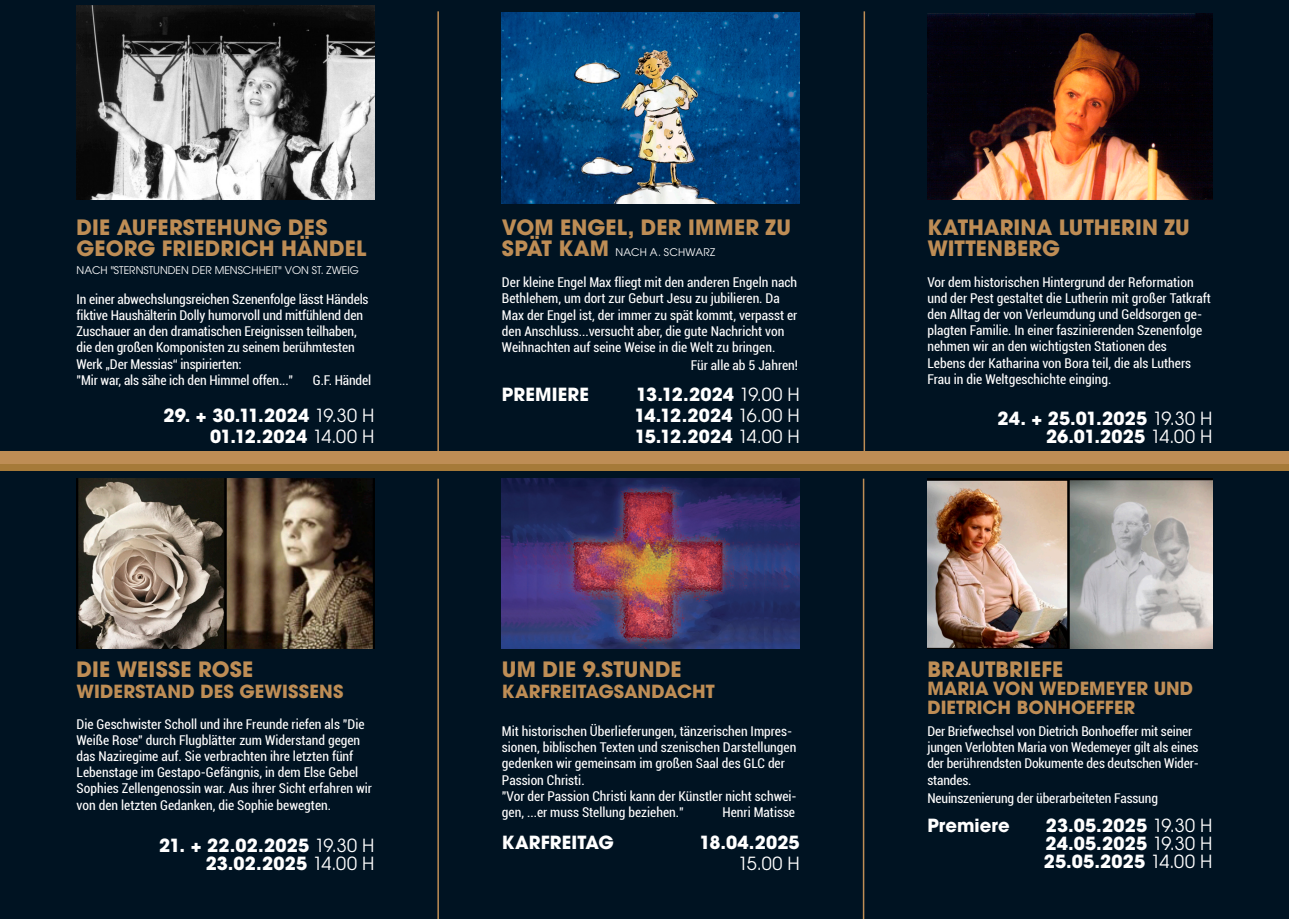
<style>
.page{position:relative;width:1289px;height:919px;background:#fff}
.page>*{position:absolute;margin:0;border:0;box-sizing:border-box;transform-origin:0 0}
.t1{font:700 21px/21px "ITC Avant Garde Pro";letter-spacing:.005em;color:#be8d55}
.t2{font:700 18px/18px "ITC Avant Garde Pro";letter-spacing:.005em;color:#fff;text-align:right}
.t3{font:700 18px/18px "ITC Avant Garde Pro";color:#be8d55}
.t4{font:18px "ITC Avant Garde Pro";color:#fff}
.t5{font:condensed 13.5px/16.2px "Roboto";color:#fff}
.t6{font:10.5px "ITC Avant Garde Pro";color:#fff}
.t7{font:10.5px "ITC Avant Garde Pro";letter-spacing:.02em;color:#fff}
.s1{font-weight:400}
.s2{font-weight:700;font-size:21px;color:#be8d55}
</style>
<div class="page">
<div style="left:0;top:0;width:1288px;height:918px;background:#001322"></div>
<img style="left:77px;top:478px;width:297px;height:170px">
<img style="left:502px;top:478px;width:297px;height:170px">
<img style="left:927px;top:478px;width:285px;height:170px">
<img style="left:77px;top:5px;width:297px;height:195px">
<img style="left:502px;top:13px;width:297px;height:190px">
<img style="left:927px;top:14px;width:285px;height:186px">
<hr style="left:437px;top:11px;width:2px;height:455px;background:#be8d55">
<hr style="left:863px;top:11px;width:2px;height:455px;background:#be8d55">
<hr style="left:437px;top:478px;width:2px;height:440px;background:#be8d55">
<hr style="left:862px;top:478px;width:2px;height:440px;background:#be8d55">
<div style="left:0;top:451px;width:1288px;height:13px;background:#be8d55"></div>
<div style="left:0;top:464px;width:1288px;height:6px;background:#a67a39"></div>
<h1 class="t1" style="left:77px;top:217px;width:291px">DIE AUFERSTEHUNG DES<br>GEORG FRIEDRICH HÄNDEL</h1>
<p class="t6" style="left:77px;top:264px;width:284px">NACH "STERNSTUNDEN DER MENSCHHEIT" VON ST. ZWEIG</p>
<p class="t5" style="left:77px;top:290px;width:293px">In einer abwechslungsreichen Szenenfolge lässt Händels fiktive Haushälterin Dolly humorvoll und mitfühlend den Zuschauer an den dramatischen Ereignissen teilhaben, die den großen Komponisten zu seinem berühmtesten Werk „Der Messias“ inspirierten:<br>"Mir war, als sähe ich den Himmel offen..."</p>
<p class="t5" style="left:313px;top:371px;width:60px">G.F. Händel</p>
<h2 class="t2" style="left:164px;top:404px;width:212px;line-height:21px">29. + 30.11.2024 <span class="s1">19.30 H<br></span>01.12.2024 <span class="s1">14.00 H</span></h2>
<h1 class="t1" style="left:77px;top:659px;width:178px">DIE WEISSE ROSE</h1>
<h2 class="t3" style="left:77px;top:682px;width:267px">WIDERSTAND DES GEWISSENS</h2>
<h1 class="t1" style="left:502px;top:217px;width:288px">VOM ENGEL, DER IMMER ZU</h1>
<p class="t7" style="left:502px;top:246px;width:214px"><span class="s2">SPÄT KAM</span> NACH A. SCHWARZ</p>
<p class="t5" style="left:502px;top:274px;width:297px">Der kleine Engel Max fliegt mit den anderen Engeln nach Bethlehem, um dort zur Geburt Jesu zu jubilieren. Da Max der Engel ist, der immer zu spät kommt, verpasst er den Anschluss...versucht aber, die gute Nachricht von Weihnachten auf seine Weise in die Welt zu bringen.</p>
<p class="t5" style="left:690px;top:356px;width:109px">Für alle ab 5 Jahren!</p>
<h2 class="t2" style="left:502px;top:384px;width:88px">PREMIERE</h2>
<h2 class="t2" style="left:634px;top:383px;width:164px;line-height:21px;text-align:justify">13.12.2024 <span class="s1">19.00 H </span>14.12.2024 <span class="s1">16.00 H </span>15.12.2024 <span class="s1">14.00 H</span></h2>
<h1 class="t1" style="left:502px;top:659px;width:181px">UM DIE 9.STUNDE</h1>
<h2 class="t3" style="left:502px;top:682px;width:214px">KARFREITAGSANDACHT</h2>
<p class="t5" style="left:77px;top:715px;width:297px">Die Geschwister Scholl und ihre Freunde riefen als "Die Weiße Rose" durch Flugblätter zum Widerstand gegen das Naziregime auf. Sie verbrachten ihre letzten fünf Lebenstage im Gestapo-Gefängnis, in dem Else Gebel Sophies Zellengenossin war. Aus ihrer Sicht erfahren wir von den letzten Gedanken, die Sophie bewegten.</p>
<p class="t5" style="left:502px;top:722px;width:296px">Mit historischen Überlieferungen, tänzerischen Impres&shy;sionen, biblischen Texten und szenischen Darstellungen gedenken wir gemeinsam im großen Saal des GLC der Passion Christi.<br>"Vor der Passion Christi kann der Künstler nicht schwei&shy;gen, ...er muss Stellung beziehen."</p>
<p class="t5" style="left:722px;top:803px;width:74px">Henri Matisse</p>
<h2 class="t2" style="left:159px;top:835px;width:214px">21. + 22.02.2025 <span class="s1">19.30 H<br></span>23.02.2025 <span class="s1">14.00 H</span></h2>
<h2 class="t2" style="left:502px;top:833px;width:112px">KARFREITAG</h2>
<h2 class="t2" style="left:699px;top:833px;width:102px">18.04.2025</h2>
<h2 class="t4" style="left:738px;top:852px;width:60px">15.00 H</h2>
<h1 class="t1" style="left:927px;top:217px;width:261px">KATHARINA LUTHERIN ZU<br>WITTENBERG</h1>
<p class="t5" style="left:927px;top:273px;width:285px">Vor dem historischen Hintergrund der Reformation und der Pest gestaltet die Lutherin mit großer Tatkraft den Alltag der von Verleumdung und Geldsorgen ge&shy;plagten Familie. In einer faszinierenden Szenenfolge nehmen wir an den wichtigsten Stationen des<br>Lebens der Katharina von Bora teil, die als Luthers Frau in die Weltgeschichte einging.</p>
<h2 class="t2" style="left:997px;top:408px;width:213px">24. + 25.01.2025 <span class="s1">19.30 H<br></span>26.01.2025 <span class="s1">14.00 H</span></h2>
<h1 class="t1" style="left:927px;top:659px;width:137px">BRAUTBRIEFE</h1>
<h2 class="t3" style="left:927px;top:679px;width:265px">MARIA VON WEDEMEYER UND<br>DIETRICH BONHOEFFER</h2>
<p class="t5" style="left:927px;top:722px;width:273px">Der Briefwechsel von Dietrich Bonhoeffer mit seiner jungen Verlobten Maria von Wedemeyer gilt als eines der berührendsten Dokumente des deutschen Wider&shy;standes.</p>
<p class="t5" style="left:927px;top:789px;width:232px">Neuinszenierung der überarbeiteten Fassung</p>
<h2 class="t2" style="left:927px;top:816px;width:84px">PREMIERE</h2>
<h2 class="t2" style="left:1043px;top:816px;width:167px;text-align:justify">23.05.2025 <span class="s1">19.30 H </span>24.05.2025 <span class="s1">19.30 H </span>25.05.2025 <span class="s1">14.00 H</span></h2>
</div>
